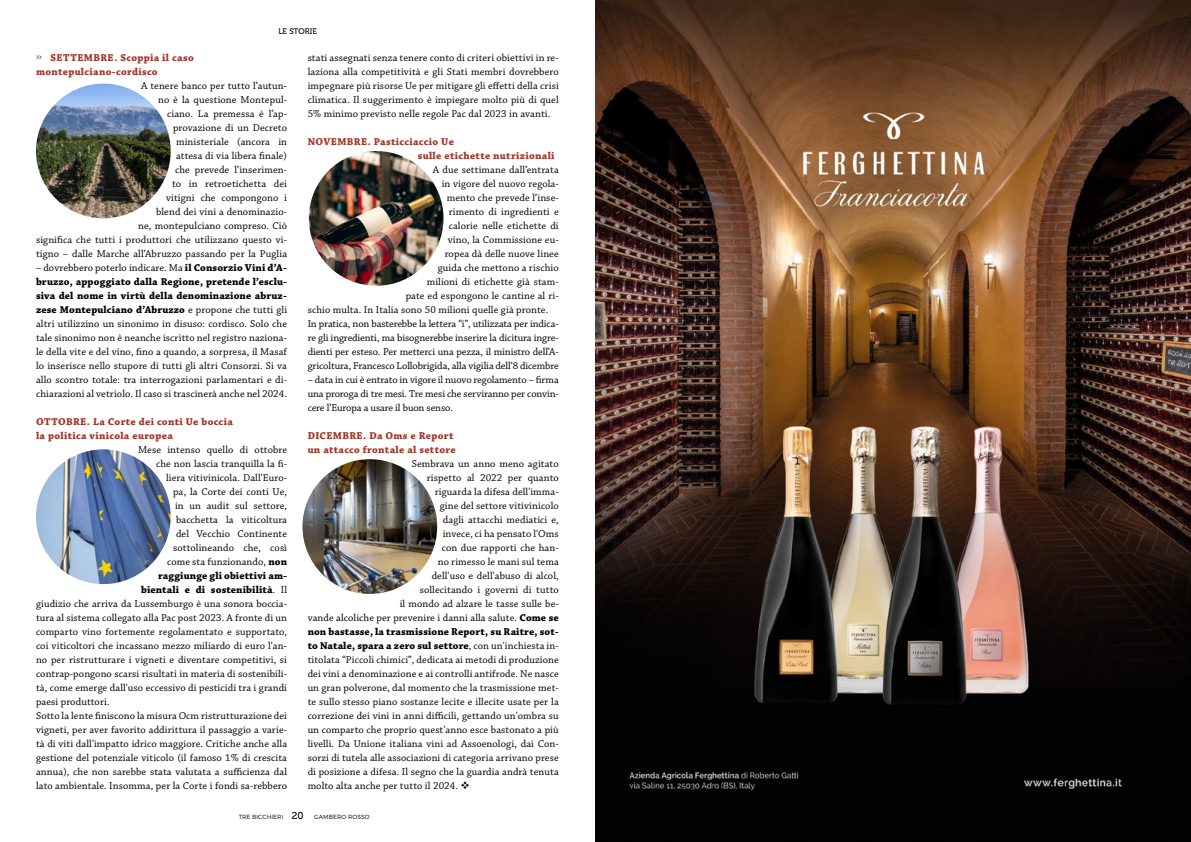
<style>
.page{position:relative;width:1191px;height:842px;background:#fff}
.page>*{position:absolute;margin:0;border:0;box-sizing:border-box;transform-origin:0 0}
.t1{font:12.5px "Chaparral Pro";color:#a13528}
.t2{font:10.5px/14px "Chaparral Pro";letter-spacing:.01em;color:#000;text-align:justify}
.t3{font:10.5px "Chaparral Pro";letter-spacing:-.01em;color:#000}
.t4{font:700 10.5px/14px "Chaparral Pro";letter-spacing:.03em;color:#a13528}
.t5{font:700 10.5px "Chaparral Pro";letter-spacing:.01em;color:#000}
.t6{font:8px "Museo 500";color:#000}
.t7{font:300 6px "Montserrat";letter-spacing:.01em;color:#000}
.s1{font-weight:700}
.s2{font-weight:400}
.s3{font-family:"Museo 500";font-weight:400;font-size:10px}
</style>
<div class="page">
<img style="left:36px;top:84px;width:135px;height:134px;border-radius:67px">
<img style="left:36px;top:449px;width:135px;height:135px;border-radius:67px">
<img style="left:309px;top:151px;width:134px;height:135px;border-radius:67px">
<img style="left:302px;top:459px;width:135px;height:135px;border-radius:67px">
<img style="left:595px;top:0;width:596px;height:842px">
<p class="t6" style="left:278px;top:27px;width:40px">LE STORIE</p>
<p class="t4" style="left:36px;top:51px;width:159px;text-indent:15px">SETTEMBRE. Scoppia il caso montepulciano-cordisco</p>
<p class="t2" style="left:36px;top:79px;width:253px;text-align:right">A tenere banco per tutto l’autun-<br>no è la questione Montepul-<br>ciano. La premessa è l’ap-<br>provazione di un Decreto<br>ministeriale (ancora in<br>attesa di via libera finale)<br>che prevede l’inserimen-<br>to in retroetichetta dei<br>vitigni che compongono i<br>blend dei vini a denominazio-<br>ne, montepulciano compreso. Ciò<br>significa che tutti i produttori che utilizzano questo vi&shy;tigno – dalle Marche all’Abruzzo passando per la Puglia</p>
<p class="t2" style="left:36px;top:261px;width:253px">– dovrebbero poterlo indicare. Ma <span class="s1">il Consorzio Vini d’A&shy;bruzzo, appoggiato dalla Regione, pretende l’esclu&shy;siva del nome in virtù della denominazione abruz&shy;zese Montepulciano d’Abruzzo</span> e propone che tutti gli altri utilizzino un sinonimo in disuso: cordisco. Solo che tale sinonimo non è neanche iscritto nel registro naziona&shy;le della vite e del vino, fino a quando, a sorpresa, il Masaf lo inserisce nello stupore di tutti gli altri Consorzi. Si va allo scontro totale: tra interrogazioni parlamentari e di&shy;chiarazioni al vetriolo. Il caso si trascinerà anche nel 2024.</p>
<p class="t4" style="left:36px;top:415px;width:198px">OTTOBRE. La Corte dei conti Ue boccia la politica vinicola europea</p>
<p class="t2" style="left:138px;top:443px;width:151px">Mese intenso quello di ottobre</p>
<p class="t2" style="left:156px;top:457px;width:133px">che non lascia tranquilla la fi-</p>
<p class="t2" style="left:166px;top:471px;width:123px">liera vitivinicola. Dall'Euro-</p>
<p class="t2" style="left:173px;top:485px;width:115px">pa, la Corte dei conti Ue,</p>
<p class="t2" style="left:175px;top:499px;width:114px">in un audit sul settore,</p>
<p class="t2" style="left:176px;top:513px;width:112px">bacchetta la viticoltura</p>
<p class="t2" style="left:176px;top:527px;width:113px">del Vecchio Continente</p>
<p class="t2" style="left:173px;top:541px;width:116px">sottolineando che, così</p>
<p class="t2" style="left:167px;top:555px;width:121px">come sta funzionando, <span class="s1">non</span></p>
<p class="t5" style="left:158px;top:569px;width:131px">raggiunge gli obiettivi am-</p>
<p class="t5" style="left:141px;top:583px;width:147px">bientali e di sostenibilità<span class="s2">. Il</span></p>
<p class="t2" style="left:36px;top:597px;width:253px">giudizio che arriva da Lussemburgo è una sonora boccia-</p>
<p class="t2" style="left:36px;top:611px;width:253px">tura al sistema collegato alla Pac post 2023. A fronte di un</p>
<p class="t2" style="left:36px;top:625px;width:252px">comparto vino fortemente regolamentato e supportato,</p>
<p class="t2" style="left:36px;top:639px;width:253px">coi viticoltori che incassano mezzo miliardo di euro l'an-</p>
<p class="t2" style="left:36px;top:653px;width:252px">no per ristrutturare i vigneti e diventare competitivi, si</p>
<p class="t2" style="left:36px;top:667px;width:252px">contrap-pongono scarsi risultati in materia di sostenibili-</p>
<p class="t2" style="left:36px;top:681px;width:253px">tà, come emerge dall'uso eccessivo di pesticidi tra i grandi</p>
<p class="t2" style="left:36px;top:695px;width:75px">paesi produttori.</p>
<p class="t2" style="left:36px;top:709px;width:252px">Sotto la lente finiscono la misura Ocm ristrutturazione dei</p>
<p class="t2" style="left:36px;top:723px;width:253px">vigneti, per aver favorito addirittura il passaggio a varie-</p>
<p class="t2" style="left:36px;top:737px;width:253px">tà di viti dall'impatto idrico maggiore. Critiche anche alla</p>
<p class="t2" style="left:36px;top:751px;width:252px">gestione del potenziale viticolo (il famoso 1% di crescita</p>
<p class="t2" style="left:36px;top:765px;width:252px">annua), che non sarebbe stata valutata a sufficienza dal</p>
<p class="t2" style="left:36px;top:779px;width:253px">lato ambientale. Insomma, per la Corte i fondi sa-rebbero</p>
<p class="t1" style="left:36px;top:49px;width:8px">››</p>
<p class="t2" style="left:308px;top:51px;width:253px">stati assegnati senza tenere conto di criteri obiettivi in re&shy;laziona alla competitività e gli Stati membri dovrebbero impegnare più risorse Ue per mitigare gli effetti della crisi climatica. Il suggerimento è impiegare molto più di quel 5% minimo previsto nelle regole Pac dal 2023 in avanti.</p>
<p class="t4" style="left:418px;top:135px;width:138px;text-indent:-110px">NOVEMBRE. Pasticciaccio Ue<br>sulle etichette nutrizionali</p>
<p class="t2" style="left:433px;top:163px;width:128px">A due settimane dall’entrata</p>
<p class="t2" style="left:442px;top:177px;width:119px">in vigore del nuovo regola-</p>
<p class="t2" style="left:447px;top:191px;width:113px">mento che prevede l’inse-</p>
<p class="t2" style="left:449px;top:205px;width:111px">rimento di ingredienti e</p>
<p class="t2" style="left:449px;top:219px;width:112px">calorie nelle etichette di</p>
<p class="t2" style="left:448px;top:233px;width:113px">vino, la Commissione eu-</p>
<p class="t2" style="left:445px;top:247px;width:116px">ropea dà delle nuove linee</p>
<p class="t2" style="left:438px;top:261px;width:123px">guida che mettono a rischio</p>
<p class="t2" style="left:427px;top:275px;width:134px">milioni di etichette già stam-</p>
<p class="t2" style="left:406px;top:289px;width:154px">pate ed espongono le cantine al ri-</p>
<p class="t2" style="left:308px;top:303px;width:242px">schio multa. In Italia sono 50 milioni quelle già pronte.</p>
<p class="t3" style="left:308px;top:318px;width:252px">In pratica, non basterebbe la lettera “i”, utilizzata per indica-</p>
<p class="t3" style="left:308px;top:332px;width:253px">re gli ingredienti, ma bisognerebbe inserire la dicitura ingre-</p>
<p class="t3" style="left:308px;top:346px;width:253px">dienti per esteso. Per metterci una pezza, il ministro dell’A-</p>
<p class="t3" style="left:308px;top:360px;width:252px">gricoltura, Francesco Lollobrigida, alla vigilia dell’8 dicembre</p>
<p class="t2" style="left:308px;top:373px;width:253px">– data in cui è entrato in vigore il nuovo regolamento – firma una proroga di tre mesi. Tre mesi che serviranno per convin&shy;cere l’Europa a usare il buon senso.</p>
<p class="t4" style="left:308px;top:429px;width:149px">DICEMBRE. Da Oms e Report un attacco frontale al settore</p>
<p class="t2" style="left:412px;top:457px;width:148px">Sembrava un anno meno agitato</p>
<p class="t2" style="left:427px;top:471px;width:133px">rispetto al 2022 per quanto</p>
<p class="t2" style="left:435px;top:485px;width:125px">riguarda la difesa dell'imma-</p>
<p class="t2" style="left:440px;top:499px;width:121px">gine del settore vitivinicolo</p>
<p class="t2" style="left:443px;top:513px;width:117px">dagli attacchi mediatici e,</p>
<p class="t2" style="left:443px;top:527px;width:117px">invece, ci ha pensato l'Oms</p>
<p class="t2" style="left:442px;top:541px;width:119px">con due rapporti che han-</p>
<p class="t2" style="left:438px;top:555px;width:123px">no rimesso le mani sul tema</p>
<p class="t2" style="left:432px;top:569px;width:128px">dell'uso e dell'abuso di alcol,</p>
<p class="t2" style="left:420px;top:583px;width:141px">sollecitando i governi di tutto</p>
<p class="t2" style="left:400px;top:597px;width:161px">il mondo ad alzare le tasse sulle be-</p>
<p class="t2" style="left:308px;top:611px;width:253px">vande alcoliche per prevenire i danni alla salute. <span class="s1">Come se</span></p>
<p class="t5" style="left:308px;top:625px;width:253px">non bastasse, la trasmissione Report, su Raitre, sot-</p>
<p class="t5" style="left:308px;top:639px;width:253px">to Natale, spara a zero sul settore<span class="s2">, con un'inchiesta in-</span></p>
<p class="t2" style="left:308px;top:653px;width:253px">titolata “Piccoli chimici”, dedicata ai metodi di produzione</p>
<p class="t2" style="left:308px;top:667px;width:252px">dei vini a denominazione e ai controlli antifrode. Ne nasce</p>
<p class="t2" style="left:308px;top:681px;width:253px">un gran polverone, dal momento che la trasmissione met-</p>
<p class="t2" style="left:308px;top:695px;width:253px">te sullo stesso piano sostanze lecite e illecite usate per la</p>
<p class="t2" style="left:308px;top:709px;width:253px">correzione dei vini in anni difficili, gettando un'ombra su</p>
<p class="t2" style="left:308px;top:723px;width:252px">un comparto che proprio quest'anno esce bastonato a più</p>
<p class="t2" style="left:308px;top:737px;width:253px">livelli. Da Unione italiana vini ad Assoenologi, dai Con-</p>
<p class="t2" style="left:308px;top:751px;width:252px">sorzi di tutela alle associazioni di categoria arrivano prese</p>
<p class="t2" style="left:308px;top:765px;width:253px">di posizione a difesa. Il segno che la guardia andrà tenuta</p>
<p class="t2" style="left:308px;top:779px;width:164px">molto alta anche per tutto il 2024. ❖</p>
<p class="t7" style="left:239px;top:813px;width:133px">TRE BICCHIERI <span class="s3">20</span> GAMBERO ROSSO</p>
</div>
